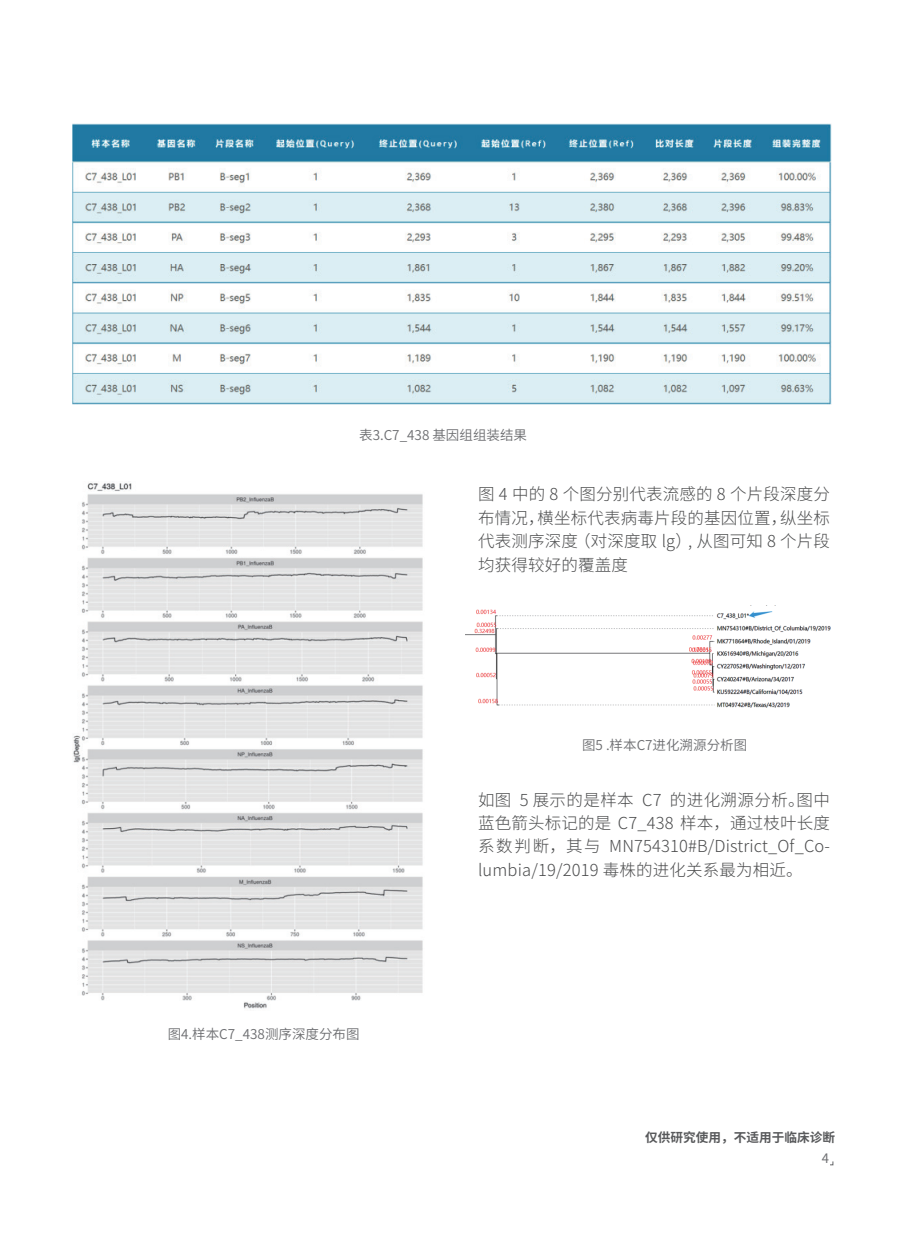
<style>
.page{position:relative;width:906px;height:1238px;background:#fff}
.page>*{position:absolute;margin:0;border:0;box-sizing:border-box;transform-origin:0 0}
.t1{font:300 16.5px/23.4px "Source Han Sans CN";letter-spacing:.01em;color:#4b4c4d;text-align:justify}
.t2{font:13.5px "Source Han Sans CN";color:#6c6d70}
.t3{font:13.05px "Source Han Sans CN";color:#6d6e71}
.t4{font:700 12.6px "Source Han Sans CN";color:#58595b}
</style>
<div class="page">
<img style="left:72px;top:123px;width:759px;height:281px">
<img style="left:465px;top:605px;width:366px;height:103px">
<img style="left:73px;top:481px;width:350px;height:528px">
<p class="t2" style="left:359px;top:427px;width:169px">表3.C7_438 基因组组装结果</p>
<p class="t1" style="left:478px;top:483px;width:353px">图 4 中的 8 个图分别代表流感的 8 个片段深度分布情况，横坐标代表病毒片段的基因位置，纵坐标代表测序深度（对深度取 lg）, 从图可知 8 个片段均获得较好的覆盖度</p>
<p class="t2" style="left:582px;top:737px;width:167px">图5 .样本C7进化溯源分析图</p>
<p class="t2" style="left:168px;top:1026px;width:193px">图4.样本C7_438测序深度分布图</p>
<p class="t1" style="left:478px;top:788px;width:353px">如图 5 展示的是样本 C7 的进化溯源分析。图中蓝色箭头标记的是 C7_438 样本，通过枝叶长度系数判断，其与 MN754310#B/District_Of_Co&shy;lumbia/19/2019 毒株的进化关系最为相近。</p>
<p class="t4" style="left:645px;top:1130px;width:191px">仅供研究使用，不适用于临床诊断</p>
<p class="t3" style="left:822px;top:1150px;width:9px">4</p>
</div>
